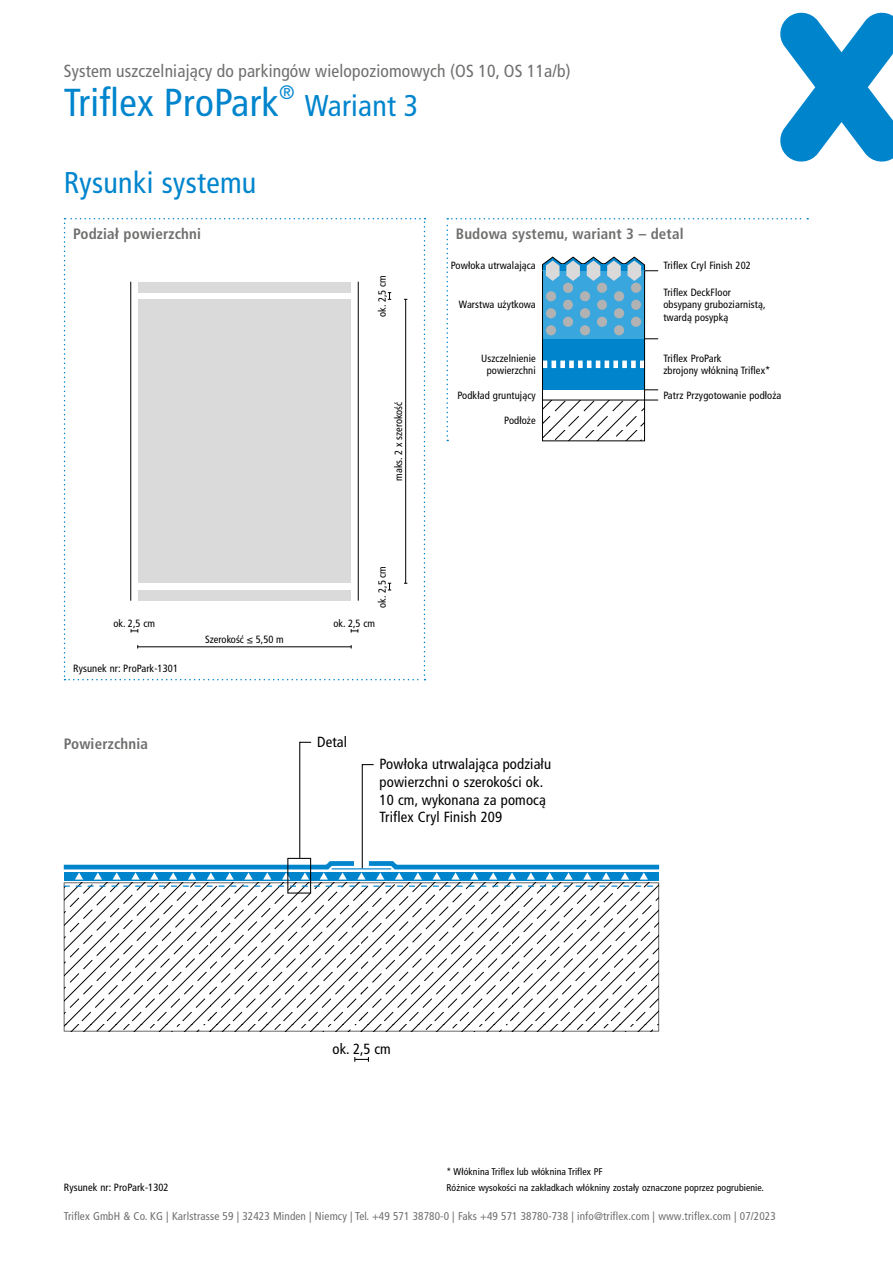
<style>
.page{position:relative;width:893px;height:1263px;background:#fff}
.page>*{position:absolute;margin:0;border:0;box-sizing:border-box;transform-origin:0 0}
.t1{font:condensed 39px "Frutiger LT Pro";letter-spacing:.01em;color:#0085cd}
.t2{font:condensed 30px "Frutiger LT Pro";letter-spacing:.01em;color:#0085cd}
.t3{font:condensed 17.55px "Frutiger LT Pro";letter-spacing:.01em;color:#6f6f6e}
.t4{font:700 condensed 15px "Frutiger LT Pro";letter-spacing:.01em;color:#6f6f6e}
.t5{font:condensed 14.7px/17.9px "Frutiger LT Pro";letter-spacing:.01em;color:#000}
.t6{font:condensed 11.25px "Frutiger LT Pro";letter-spacing:.01em;color:#6f6f6e}
.t7{font:condensed 10.5px/12.8px "Frutiger LT Pro";letter-spacing:.01em;color:#000}
.t8{font:condensed 9.75px/15.9px "Frutiger LT Pro";letter-spacing:.01em;color:#000}
</style>
<div class="page">
<svg style="left:780px;top:13px;width:113px;height:149px"></svg>
<svg style="left:64px;top:218px;width:361px;height:462px"></svg>
<svg style="left:64px;top:882px;width:595px;height:149px"></svg>
<svg style="left:64px;top:885px;width:595px;height:2px"></svg>
<div style="left:64px;top:872px;width:6px;height:8px;background:#0085cd"></div>
<svg style="left:70px;top:879px;width:18px;height:1px"></svg>
<svg style="left:88px;top:879px;width:19px;height:1px"></svg>
<svg style="left:107px;top:879px;width:19px;height:1px"></svg>
<svg style="left:126px;top:879px;width:19px;height:1px"></svg>
<svg style="left:145px;top:879px;width:19px;height:1px"></svg>
<svg style="left:164px;top:879px;width:19px;height:1px"></svg>
<svg style="left:183px;top:879px;width:18px;height:1px"></svg>
<svg style="left:201px;top:879px;width:19px;height:1px"></svg>
<svg style="left:220px;top:879px;width:19px;height:1px"></svg>
<svg style="left:239px;top:879px;width:19px;height:1px"></svg>
<svg style="left:258px;top:879px;width:19px;height:1px"></svg>
<svg style="left:277px;top:879px;width:19px;height:1px"></svg>
<svg style="left:296px;top:879px;width:18px;height:1px"></svg>
<svg style="left:314px;top:879px;width:19px;height:1px"></svg>
<svg style="left:333px;top:879px;width:19px;height:1px"></svg>
<svg style="left:352px;top:879px;width:19px;height:1px"></svg>
<svg style="left:371px;top:879px;width:19px;height:1px"></svg>
<svg style="left:390px;top:879px;width:18px;height:1px"></svg>
<svg style="left:408px;top:879px;width:19px;height:1px"></svg>
<svg style="left:427px;top:879px;width:19px;height:1px"></svg>
<svg style="left:446px;top:879px;width:19px;height:1px"></svg>
<svg style="left:465px;top:879px;width:19px;height:1px"></svg>
<svg style="left:484px;top:879px;width:19px;height:1px"></svg>
<svg style="left:503px;top:879px;width:18px;height:1px"></svg>
<svg style="left:521px;top:879px;width:19px;height:1px"></svg>
<svg style="left:540px;top:879px;width:19px;height:1px"></svg>
<svg style="left:559px;top:879px;width:19px;height:1px"></svg>
<svg style="left:578px;top:879px;width:19px;height:1px"></svg>
<svg style="left:597px;top:879px;width:19px;height:1px"></svg>
<svg style="left:616px;top:879px;width:18px;height:1px"></svg>
<svg style="left:634px;top:879px;width:19px;height:1px"></svg>
<div style="left:653px;top:872px;width:6px;height:8px;background:#0085cd"></div>
<div style="left:287px;top:858px;width:24px;height:35px;border:1px solid #000"></div>
<svg style="left:64px;top:741px;width:595px;height:138px"></svg>
<svg style="left:354px;top:1057px;width:15px;height:5px"></svg>
<svg style="left:446px;top:218px;width:362px;height:223px"></svg>
<div style="left:542px;top:270px;width:103px;height:171px;border:1px solid #000"></div>
<div style="left:563px;top:317px;width:10px;height:10px;background:#b1b2b3;border-radius:50%"></div>
<div style="left:563px;top:300px;width:10px;height:10px;background:#b1b2b3;border-radius:50%"></div>
<div style="left:563px;top:283px;width:10px;height:10px;background:#b1b2b3;border-radius:50%"></div>
<div style="left:580px;top:325px;width:10px;height:10px;background:#b1b2b3;border-radius:50%"></div>
<div style="left:580px;top:308px;width:10px;height:10px;background:#b1b2b3;border-radius:50%"></div>
<div style="left:597px;top:317px;width:10px;height:10px;background:#b1b2b3;border-radius:50%"></div>
<div style="left:597px;top:300px;width:10px;height:10px;background:#b1b2b3;border-radius:50%"></div>
<div style="left:580px;top:291px;width:10px;height:10px;background:#b1b2b3;border-radius:50%"></div>
<div style="left:546px;top:325px;width:10px;height:10px;background:#b1b2b3;border-radius:50%"></div>
<div style="left:546px;top:308px;width:10px;height:10px;background:#b1b2b3;border-radius:50%"></div>
<div style="left:546px;top:291px;width:10px;height:10px;background:#b1b2b3;border-radius:50%"></div>
<div style="left:597px;top:283px;width:10px;height:10px;background:#b1b2b3;border-radius:50%"></div>
<div style="left:614px;top:325px;width:10px;height:10px;background:#b1b2b3;border-radius:50%"></div>
<div style="left:614px;top:308px;width:10px;height:10px;background:#b1b2b3;border-radius:50%"></div>
<div style="left:631px;top:317px;width:10px;height:10px;background:#b1b2b3;border-radius:50%"></div>
<div style="left:631px;top:300px;width:10px;height:10px;background:#b1b2b3;border-radius:50%"></div>
<div style="left:614px;top:291px;width:10px;height:10px;background:#b1b2b3;border-radius:50%"></div>
<div style="left:631px;top:283px;width:10px;height:10px;background:#b1b2b3;border-radius:50%"></div>
<h3 class="t3" style="left:64px;top:61px;width:508px">System uszczelniający do parkingów wielopoziomowych (OS 10, OS 11a/b)</h3>
<h1 class="t1" style="left:64px;top:80px;width:233px">Triflex ProPark<sup>®</sup></h1>
<h2 class="t2" style="left:305px;top:88px;width:115px">Wariant 3</h2>
<h2 class="t2" style="left:64px;top:165px;width:194px">Rysunki systemu</h2>
<h3 class="t4" style="left:73px;top:224px;width:129px">Podział powierzchni</h3>
<p class="t7" style="left:376px;top:317px;width:43px;rotate:-90deg">ok. 2,5 cm</p>
<p class="t7" style="left:392px;top:481px;width:80px;rotate:-90deg">maks. 2 x szerokość</p>
<p class="t7" style="left:376px;top:608px;width:43px;rotate:-90deg">ok. 2,5 cm</p>
<p class="t7" style="left:113px;top:617px;width:43px">ok. 2,5 cm</p>
<p class="t7" style="left:333px;top:617px;width:43px">ok. 2,5 cm</p>
<p class="t7" style="left:73px;top:662px;width:106px">Rysunek nr: ProPark-1301</p>
<h3 class="t4" style="left:64px;top:735px;width:86px">Powierzchnia</h3>
<p class="t7" style="left:205px;top:633px;width:80px">Szerokość ≤ 5,50 m</p>
<h3 class="t5" style="left:317px;top:732px;width:31px">Detal</h3>
<h3 class="t4" style="left:456px;top:225px;width:229px">Budowa systemu, wariant 3 – detal</h3>
<p class="t7" style="left:451px;top:259px;width:86px">Powłoka utrwalająca</p>
<p class="t7" style="left:663px;top:259px;width:89px">Triflex Cryl Finish 202</p>
<p class="t7" style="left:459px;top:298px;width:78px">Warstwa użytkowa</p>
<p class="t7" style="left:663px;top:286px;width:104px">Triflex DeckFloor obsypany gruboziarnistą, twardą posypką</p>
<p class="t7" style="left:481px;top:352px;width:56px;text-align:center">Uszczelnienie powierzchni</p>
<p class="t7" style="left:663px;top:352px;width:109px">Triflex ProPark<br>zbrojony włókniną Triflex*</p>
<p class="t7" style="left:458px;top:389px;width:80px">Podkład gruntujący</p>
<p class="t7" style="left:504px;top:414px;width:33px">Podłoże</p>
<p class="t7" style="left:663px;top:389px;width:120px">Patrz Przygotowanie podłoża</p>
<h3 class="t5" style="left:380px;top:755px;width:173px">Powłoka utrwalająca podziału powierzchni o szerokości ok.<br>10 cm, wykonana za pomocą<br>Triflex Cryl Finish 209</h3>
<p class="t7" style="left:64px;top:1181px;width:106px">Rysunek nr: ProPark-1302</p>
<h3 class="t5" style="left:333px;top:1040px;width:60px">ok. 2,5 cm</h3>
<p class="t8" style="left:446px;top:1163px;width:319px">* Włóknina Triflex lub włóknina Triflex PF<br>Różnice wysokości na zakładkach włókniny zostały oznaczone poprzez pogrubienie.</p>
<p class="t6" style="left:64px;top:1210px;width:713px">Triflex GmbH &amp; Co. KG | Karlstrasse 59 | 32423 Minden | Niemcy | Tel. +49 571 38780-0 | Faks +49 571 38780-738 | info@triflex.com | www.triflex.com | 07/2023</p>
</div>
